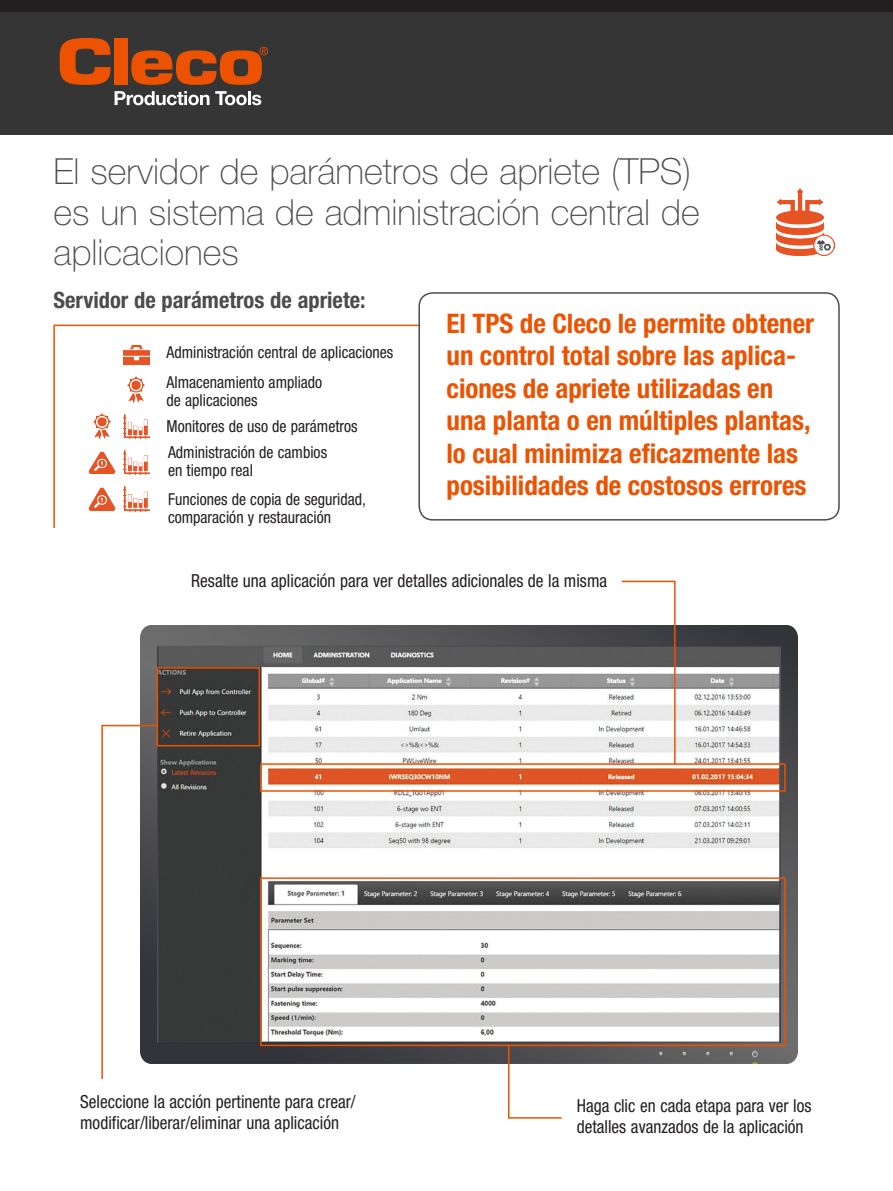
<style>
.page{position:relative;width:893px;height:1191px;background:#fff}
.page>*{position:absolute;margin:0;border:0;box-sizing:border-box;transform-origin:0 0}
.t1{font:100 36px/40.5px "Helvetica Neue LT Pro";color:#4b4c4d}
.t2{font:700 condensed 27px/32.4px "Helvetica Neue LT Pro";color:#ed5200}
.t3{font:700 condensed 22.5px "Helvetica Neue LT Pro";color:#4b4c4d}
.t4{font:condensed 18px/21px "Helvetica Neue LT Pro";color:#231f20;scale:.96 1}
.t5{font:condensed 16.5px/26.1px "Helvetica Neue LT Pro";color:#231f20;scale:.96 1}
</style>
<div class="page">
<img style="left:140px;top:626px;width:658px;height:438px">
<svg style="left:53px;top:324px;width:368px;height:204px"></svg>
<div style="left:0;top:5px;width:893px;height:130px;background:#363536"></div>
<div style="left:0;top:0;width:893px;height:11px;background:#231f20"></div>
<svg style="left:60px;top:38px;width:50px;height:47px"></svg>
<div style="left:115px;top:38px;width:13px;height:46px;background:#ed5200"></div>
<svg style="left:131px;top:47px;width:137px;height:38px"></svg>
<svg style="left:115px;top:91px;width:94px;height:14px"></svg>
<svg style="left:215px;top:91px;width:46px;height:14px"></svg>
<img style="left:776px;top:188px;width:58px;height:68px">
<div style="left:157px;top:667px;width:103px;height:79px;border:2px solid #ed5200"></div>
<div style="left:260px;top:763px;width:526px;height:28px;border:2px solid #ed5200"></div>
<div style="left:260px;top:877px;width:526px;height:169px;border:2px solid #ed5200"></div>
<svg style="left:101px;top:724px;width:57px;height:355px"></svg>
<svg style="left:620px;top:580px;width:56px;height:185px"></svg>
<svg style="left:507px;top:1043px;width:56px;height:76px"></svg>
<img style="left:123px;top:345px;width:26px;height:19px">
<img style="left:128px;top:377px;width:17px;height:25px">
<img style="left:93px;top:413px;width:17px;height:25px">
<img style="left:89px;top:451px;width:26px;height:23px">
<img style="left:89px;top:487px;width:26px;height:23px">
<img style="left:123px;top:414px;width:26px;height:24px">
<img style="left:123px;top:450px;width:26px;height:24px">
<img style="left:123px;top:487px;width:26px;height:24px">
<div style="left:418px;top:292px;width:422px;height:228px;border:2px solid #4b4c4d;border-radius:14px"></div>
<h1 class="t1" style="left:53px;top:151px;width:648px">El servidor de parámetros de apriete (TPS) es un sistema de administración central de aplicaciones</h1>
<p class="t3" style="left:53px;top:287px;width:314px">Servidor de parámetros de apriete:</p>
<p class="t5" style="left:166px;top:338px;width:238px;line-height:29.5px">Administración central de aplicaciones<br>Almacenamiento ampliado</p>
<p class="t5" style="left:166px;top:387px;width:201px">de aplicaciones<br>Monitores de uso de parámetros<br>Administración de cambios</p>
<p class="t5" style="left:168px;top:456px;width:208px;line-height:28.5px">en tiempo real<br>Funciones de copia de seguridad,</p>
<p class="t5" style="left:168px;top:504px;width:171px">comparación y restauración</p>
<h2 class="t2" style="left:446px;top:307px;width:369px">El TPS de Cleco le permite obtener un control total sobre las aplica&shy;ciones de apriete utilizadas en una planta o en múltiples plantas, lo cual minimiza eficazmente las posibilidades de costosos errores</h2>
<p class="t4" style="left:191px;top:569px;width:435px">Resalte una aplicación para ver detalles adicionales de la misma</p>
<p class="t4" style="left:80px;top:1090px;width:288px">Seleccione la acción pertinente para crear/ modificar/liberar/eliminar una aplicación</p>
<p class="t4" style="left:577px;top:1095px;width:246px">Haga clic en cada etapa para ver los detalles avanzados de la aplicación</p>
</div>
